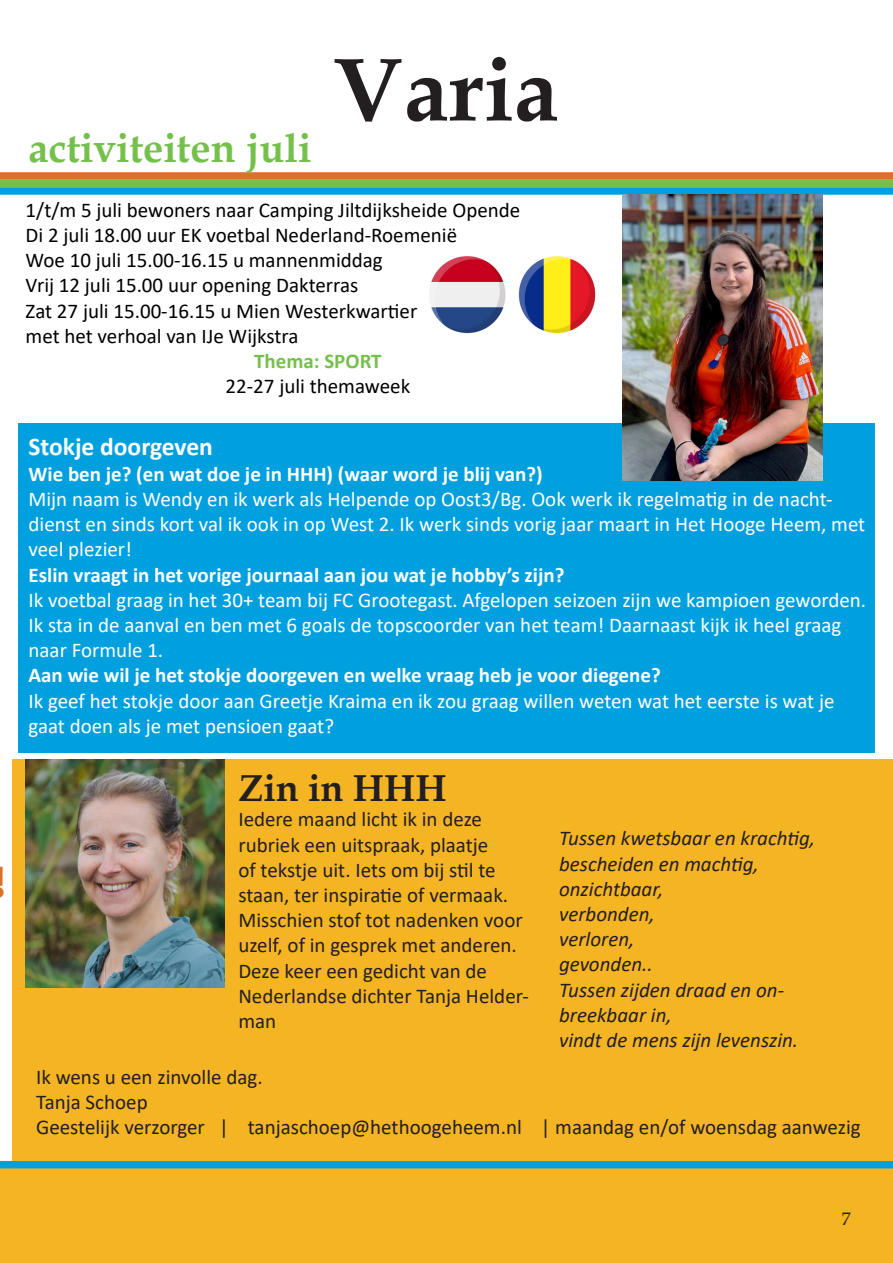
<style>
.page{position:relative;width:893px;height:1263px;background:#fff}
.page>*{position:absolute;margin:0;border:0;box-sizing:border-box;transform-origin:0 0}
.t1{font:700 90px "Book Antiqua";color:#231f20}
.t2{font:700 40.5px "Book Antiqua";color:#75c04b}
.t3{font:700 37.5px "Book Antiqua";color:#231f20}
.t4{font:700 25.5px "Calibri";color:#fff}
.t5{font:21px/25.2px "Calibri";color:#fff}
.t6{font:21px/25.2px "Calibri";color:#231f20}
.t7{font:21px "Calibri";color:#000}
.t8{font:700 21px "Calibri";color:#fff}
.t9{font:italic 21px/25.2px "Calibri";color:#231f20}
.t10{font:700 21px "Calibri";color:#75c04b}
.t11{font:18px "Book Antiqua";color:#231f20}
</style>
<div class="page">
<div style="left:0;top:1165px;width:893px;height:98px;background:#f4b424"></div>
<div style="left:0;top:187px;width:893px;height:8px;background:#00a0df"></div>
<div style="left:0;top:172px;width:893px;height:8px;background:#dd7027"></div>
<div style="left:0;top:180px;width:893px;height:7px;background:#75c04b"></div>
<div style="left:0;top:1161px;width:893px;height:7px;background:#00a0df"></div>
<img style="left:430px;top:256px;width:166px;height:78px">
<div style="left:18px;top:423px;width:857px;height:329px;background:#00a0df"></div>
<div style="left:13px;top:759px;width:880px;height:402px;background:#f4b424"></div>
<img style="left:26px;top:759px;width:199px;height:229px">
<img style="left:623px;top:195px;width:199px;height:286px">
<p class="t2" style="left:29px;top:121px;width:284px">activiteiten juli</p>
<p class="t1" style="left:334px;top:28px;width:227px">Varia</p>
<p class="t7" style="left:26px;top:195px;width:496px">1/t/m 5 juli bewoners naar Camping Jiltdijksheide Opende</p>
<p class="t7" style="left:26px;top:220px;width:433px">Di 2 juli 18.00 uur EK voetbal Nederland-Roemenië</p>
<p class="t7" style="left:26px;top:246px;width:359px">Woe 10 juli 15.00-16.15 u mannenmiddag</p>
<p class="t7" style="left:26px;top:271px;width:334px">Vrij 12 juli 15.00 uur opening Dakterras</p>
<p class="t7" style="left:26px;top:296px;width:393px">Zat 27 juli 15.00-16.15 u Mien Westerkwartier</p>
<p class="t7" style="left:26px;top:321px;width:274px">met het verhoal van IJe Wijkstra</p>
<p class="t10" style="left:254px;top:346px;width:129px">Thema: SPORT</p>
<p class="t7" style="left:226px;top:372px;width:186px">22-27 juli themaweek</p>
<p class="t4" style="left:29px;top:429px;width:186px">Stokje doorgeven</p>
<p class="t8" style="left:29px;top:459px;width:516px">Wie ben je? (en wat doe je in HHH) (waar word je blij van?)</p>
<p class="t5" style="left:29px;top:486px;width:838px">Mijn naam is Wendy en ik werk als Helpende op Oost3/Bg. Ook werk ik regelmatig in de nacht&shy;dienst en sinds kort val ik ook in op West 2. Ik werk sinds vorig jaar maart in Het Hooge Heem, met veel plezier!</p>
<p class="t8" style="left:29px;top:560px;width:537px">Eslin vraagt in het vorige journaal aan jou wat je hobby’s zijn?</p>
<p class="t5" style="left:29px;top:587px;width:839px">Ik voetbal graag in het 30+ team bij FC Grootegast. Afgelopen seizoen zijn we kampioen geworden.<br>Ik sta in de aanval en ben met 6 goals de topscoorder van het team! Daarnaast kijk ik heel graag naar Formule 1.</p>
<p class="t8" style="left:29px;top:660px;width:634px">Aan wie wil je het stokje doorgeven en welke vraag heb je voor diegene?</p>
<p class="t5" style="left:29px;top:687px;width:807px">Ik geef het stokje door aan Greetje Kraima en ik zou graag willen weten wat het eerste is wat je gaat doen als je met pensioen gaat?</p>
<p class="t3" style="left:238px;top:763px;width:210px">Zin in HHH</p>
<p class="t6" style="left:238px;top:806px;width:292px">Iedere maand licht ik in deze rubriek een uitspraak, plaatje<br>of tekstje uit. Iets om bij stil te staan, ter inspiratie of vermaak.<br>Misschien stof tot nadenken voor uzelf, of in gesprek met anderen.<br>Deze keer een gedicht van de<br>Nederlandse dichter Tanja Helder&shy;man</p>
<p class="t9" style="left:559px;top:825px;width:258px">Tussen kwetsbaar en krachtig,</p>
<p class="t9" style="left:559px;top:850px;width:201px">bescheiden en machtig,</p>
<p class="t9" style="left:559px;top:875px;width:106px">onzichtbaar,</p>
<p class="t9" style="left:559px;top:900px;width:97px">verbonden,</p>
<p class="t9" style="left:559px;top:926px;width:77px">verloren,</p>
<p class="t9" style="left:559px;top:951px;width:95px">gevonden..</p>
<p class="t9" style="left:559px;top:976px;width:227px">Tussen zijden draad en on&shy;breekbaar in,</p>
<p class="t9" style="left:559px;top:1026px;width:241px">vindt de mens zijn levenszin.</p>
<p class="t6" style="left:36px;top:1064px;width:228px">Ik wens u een zinvolle dag.</p>
<p class="t6" style="left:36px;top:1089px;width:113px">Tanja Schoep</p>
<p class="t6" style="left:36px;top:1114px;width:826px">Geestelijk verzorger | tanjaschoep@hethoogeheem.nl | maandag en/of woensdag aanwezig</p>
<p class="t11" style="left:842px;top:1207px;width:10px">7</p>
</div>
